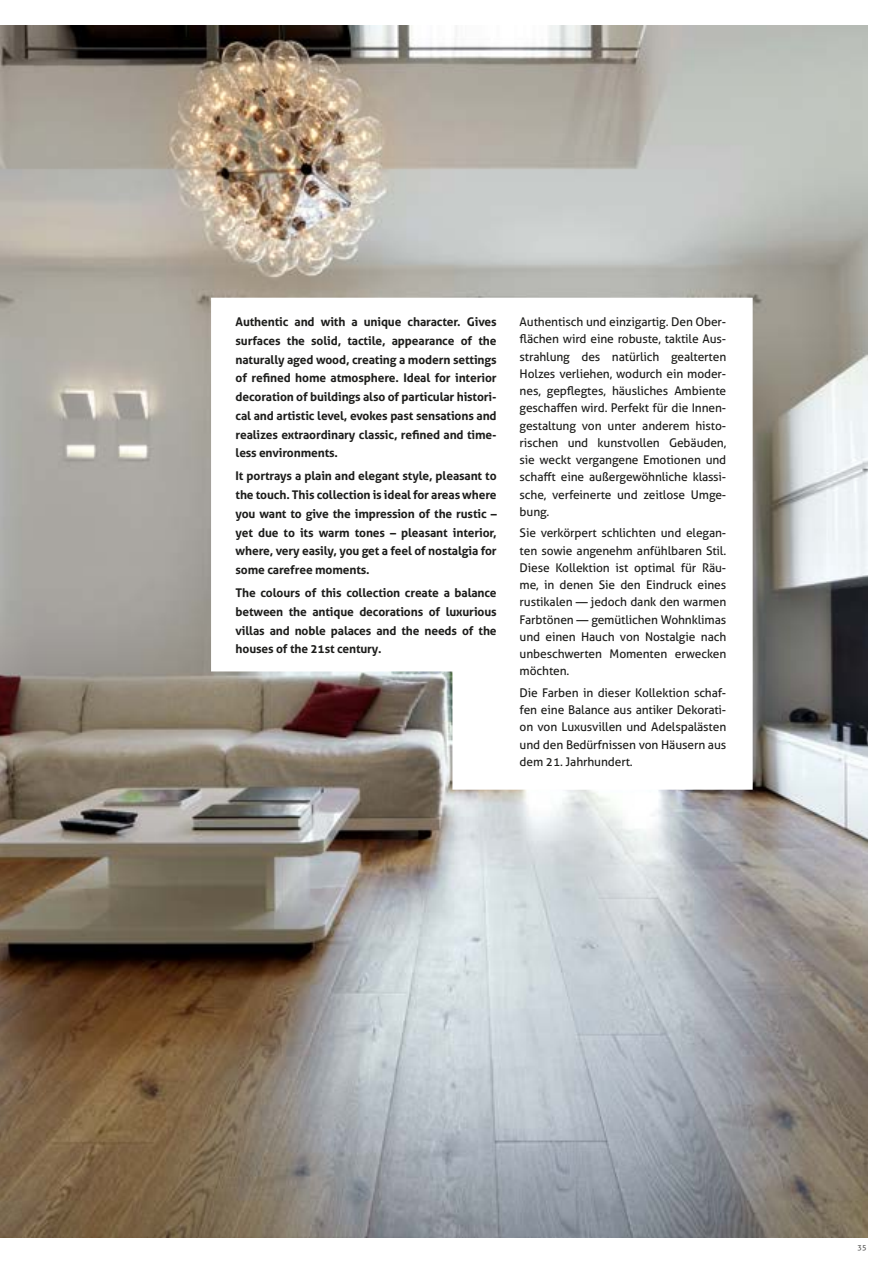
<style>
.page{position:relative;width:893px;height:1263px;background:#fff}
.page>*{position:absolute;margin:0;border:0;box-sizing:border-box;transform-origin:0 0}
.Tekst_blok_NJEM{font:12px/17.2px "Aller";letter-spacing:-.01em;color:#1d1d1b;text-align:justify}
.Tekst_blok_ENGL{font:700 12px/18.8px "Aller";letter-spacing:-.01em;color:#1d1d1b;text-align:justify}
.t1{font:7.5px "Aller";color:#575756}
</style>
<div class="page">
<img style="left:0;top:26px;width:867px;height:1211px">
<svg style="left:211px;top:298px;width:542px;height:492px"></svg>
<p class="Tekst_blok_ENGL" style="left:236px;top:312px;width:263px">Authentic and with a unique character. Gives surfaces the solid, tactile, appearance of the naturally aged wood, creating a modern settings of refined home atmosphere. Ideal for interior decoration of buildings also of particular histori&shy;cal and artistic level, evokes past sensations and realizes extraordinary classic, refined and time&shy;less environments.</p>
<p class="Tekst_blok_ENGL" style="left:236px;top:467px;width:263px">It portrays a plain and elegant style, pleasant to the touch. This collection is ideal for areas where you want to give the impression of the rustic – yet due to its warm tones – pleasant interior, where, very easily, you get a feel of nostalgia for some carefree moments.</p>
<p class="Tekst_blok_ENGL" style="left:236px;top:583px;width:263px">The colours of this collection create a balance between the antique decorations of luxurious villas and noble palaces and the needs of the houses of the 21st century.</p>
<p class="Tekst_blok_NJEM" style="left:520px;top:313px;width:208px">Authentisch und einzigartig. Den Ober&shy;flächen wird eine robuste, taktile Aus&shy;strahlung des natürlich gealterten Holzes verliehen, wodurch ein moder&shy;nes, gepflegtes, häusliches Ambiente geschaffen wird. Perfekt für die Innen&shy;gestaltung von unter anderem histo&shy;rischen und kunstvollen Gebäuden, sie weckt vergangene Emotionen und schafft eine außergewöhnliche klassi&shy;sche, verfeinerte und zeitlose Umge&shy;bung.</p>
<p class="Tekst_blok_NJEM" style="left:520px;top:524px;width:208px">Sie verkörpert schlichten und elegan&shy;ten sowie angenehm anfühlbaren Stil.<br>Diese Kollektion ist optimal für Räu&shy;me, in denen Sie den Eindruck eines rustikalen — jedoch dank den warmen Farbtönen — gemütlichen Wohnklimas und einen Hauch von Nostalgie nach unbeschwerten Momenten erwecken möchten.</p>
<p class="Tekst_blok_NJEM" style="left:520px;top:684px;width:208px">Die Farben in dieser Kollektion schaf&shy;fen eine Balance aus antiker Dekorati&shy;on von Luxusvillen und Adelspalästen und den Bedürfnissen von Häusern aus dem 21. Jahrhundert.</p>
<p class="t1" style="left:858px;top:1242px;width:10px">35</p>
</div>
